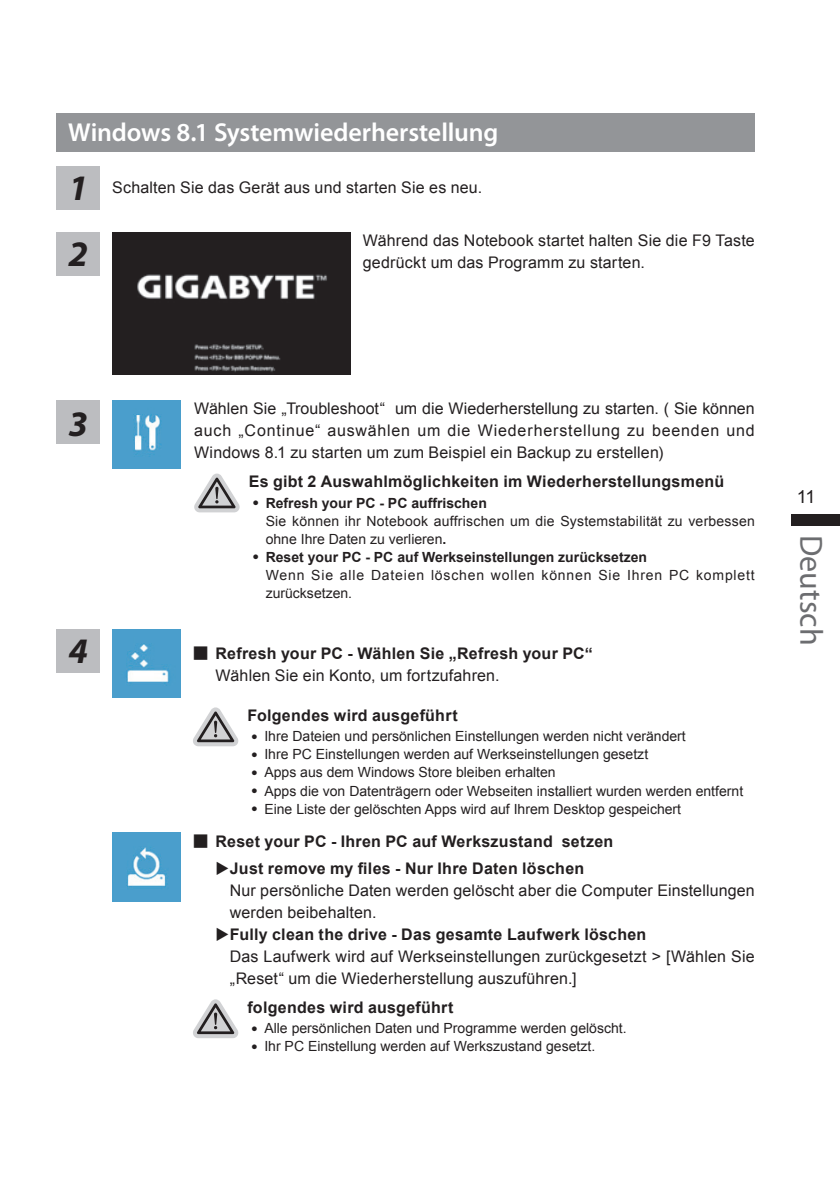
<style>
.page{position:relative;width:840px;height:1191px;background:#fff}
.page>*{position:absolute;margin:0;border:0;box-sizing:border-box;transform-origin:0 0}
.t1{font:italic 700 36px "Myriad Pro";color:#231f20}
.t2{font:32px "Myriad Pro";color:#6c6d70}
.t3{font:600 26px "Myriad Pro";letter-spacing:-.005em;color:#fff}
.t4{font:18px "Arial";color:#231f20}
.t5{font:16px/22px "Arial";letter-spacing:.01em;color:#231f20}
.t6{font:700 16px/22px "Arial";letter-spacing:.015em;color:#231f20}
.t7{font:14px/18px "Arial";color:#231f20}
.t8{font:700 14px "Arial";color:#231f20}
.t9{font:14px "Arial";letter-spacing:.06em;color:#231f20}
.s1{font-family:"DF Hei Bd WINP HK BF";font-weight:400}
.s2{font-weight:700}
.s3{font-weight:400}
.s4{font-family:"DF Hei Bd WINP HK BF"}
</style>
<div class="page">
<div style="left:791px;top:514px;width:48px;height:12px;background:#231f20"></div>
<div style="left:57px;top:113px;width:697px;height:39px;background:#939598"></div>
<img style="left:112px;top:401px;width:68px;height:68px">
<div style="left:57px;top:232px;width:43px;height:43px;background:#bcbdc0"></div>
<div style="left:57px;top:166px;width:43px;height:43px;background:#bcbdc0"></div>
<div style="left:57px;top:401px;width:43px;height:43px;background:#bcbdc0"></div>
<img style="left:112px;top:232px;width:238px;height:142px">
<img style="left:112px;top:833px;width:68px;height:68px">
<img style="left:112px;top:629px;width:68px;height:68px">
<div style="left:57px;top:629px;width:43px;height:43px;background:#bcbdc0"></div>
<svg style="left:193px;top:707px;width:45px;height:39px"></svg>
<svg style="left:193px;top:999px;width:45px;height:39px"></svg>
<svg style="left:194px;top:473px;width:45px;height:39px"></svg>
<h3 class="t3" style="left:68px;top:115px;width:431px">Windows 8.1 Systemwiederherstellung</h3>
<p class="t5" style="left:112px;top:176px;width:371px">Schalten Sie das Gerät aus und starten Sie es neu.</p>
<h1 class="t1" style="left:68px;top:164px;width:21px">1</h1>
<h1 class="t1" style="left:68px;top:230px;width:21px">2</h1>
<p class="t5" style="left:362px;top:229px;width:393px">Während das Notebook startet halten Sie die F9 Taste gedrückt um das Programm zu starten.</p>
<h1 class="t1" style="left:68px;top:400px;width:21px">3</h1>
<h1 class="t1" style="left:68px;top:628px;width:21px">4</h1>
<p class="t5" style="left:194px;top:398px;width:561px;text-align:justify">Wählen Sie „Troubleshoot“ um die Wiederherstellung zu starten. ( Sie können auch „Continue“ auswählen um die Wiederherstellung zu beenden und Windows 8.1 zu starten um zum Beispiel ein Backup zu erstellen)</p>
<p class="t6" style="left:248px;top:471px;width:477px">Es gibt 2 Auswahlmöglichkeiten im Wiederherstellungsmenü</p>
<p class="t8" style="left:248px;top:493px;width:239px"><span class="s1">˙</span> Refresh your PC - PC auffrischen</p>
<p class="t7" style="left:265px;top:512px;width:490px">Sie können ihr Notebook auffrischen um die Systemstabilität zu verbessen</p>
<p class="t7" style="left:265px;top:530px;width:182px">ohne Ihre Daten zu verlieren<span class="s2">.</span></p>
<p class="t8" style="left:248px;top:547px;width:399px"><span class="s1">˙</span> Reset your PC - PC auf Werkseinstellungen zurücksetzen</p>
<p class="t9" style="left:265px;top:565px;width:490px">Wenn Sie alle Dateien löschen wollen können Sie Ihren PC komplett</p>
<p class="t7" style="left:265px;top:584px;width:88px">zurücksetzen.</p>
<p class="t6" style="left:215px;top:642px;width:378px;text-indent:-23px"><span class="s1">▓</span> Refresh your PC - Wählen Sie „Refresh your PC“<br><span class="s3">Wählen Sie ein Konto, um fortzufahren.</span></p>
<p class="t6" style="left:247px;top:705px;width:212px">Folgendes wird ausgeführt</p>
<p class="t7" style="left:247px;top:727px;width:497px"><span class="s4">˙</span> Ihre Dateien und persönlichen Einstellungen werden nicht verändert<br><span class="s4">˙</span> Ihre PC Einstellungen werden auf Werkseinstellungen gesetzt<br><span class="s4">˙</span> Apps aus dem Windows Store bleiben erhalten<br><span class="s4">˙</span> Apps die von Datenträgern oder Webseiten installiert wurden werden entfernt <span class="s4">˙</span> Eine Liste der gelöschten Apps wird auf Ihrem Desktop gespeichert</p>
<p class="t6" style="left:193px;top:830px;width:421px"><span class="s1">▓</span> Reset your PC - Ihren PC auf Werkszustand setzen</p>
<p class="t5" style="left:230px;top:858px;width:526px;text-indent:-14px">◆<span class="s2">Just remove my files - Nur Ihre Daten löschen<br></span>Nur persönliche Daten werden gelöscht aber die Computer Einstellungen werden beibehalten.</p>
<p class="t5" style="left:230px;top:924px;width:526px;text-indent:-14px">◆<span class="s2">Fully clean the drive - Das gesamte Laufwerk löschen<br></span>Das Laufwerk wird auf Werkseinstellungen zurückgesetzt &gt; [Wählen Sie „Reset“ um die Wiederherstellung auszuführen.]</p>
<p class="t6" style="left:247px;top:997px;width:208px">folgendes wird ausgeführt</p>
<p class="t7" style="left:247px;top:1019px;width:380px"><span class="s4">˙</span> Alle persönlichen Daten und Programme werden gelöscht. <span class="s4">˙</span> Ihr PC Einstellung werden auf Werkszustand gesetzt.</p>
<p class="t4" style="left:796px;top:485px;width:20px">11</p>
<h2 class="t2" style="left:830px;top:535px;width:112px;rotate:90deg">Deutsch</h2>
</div>
